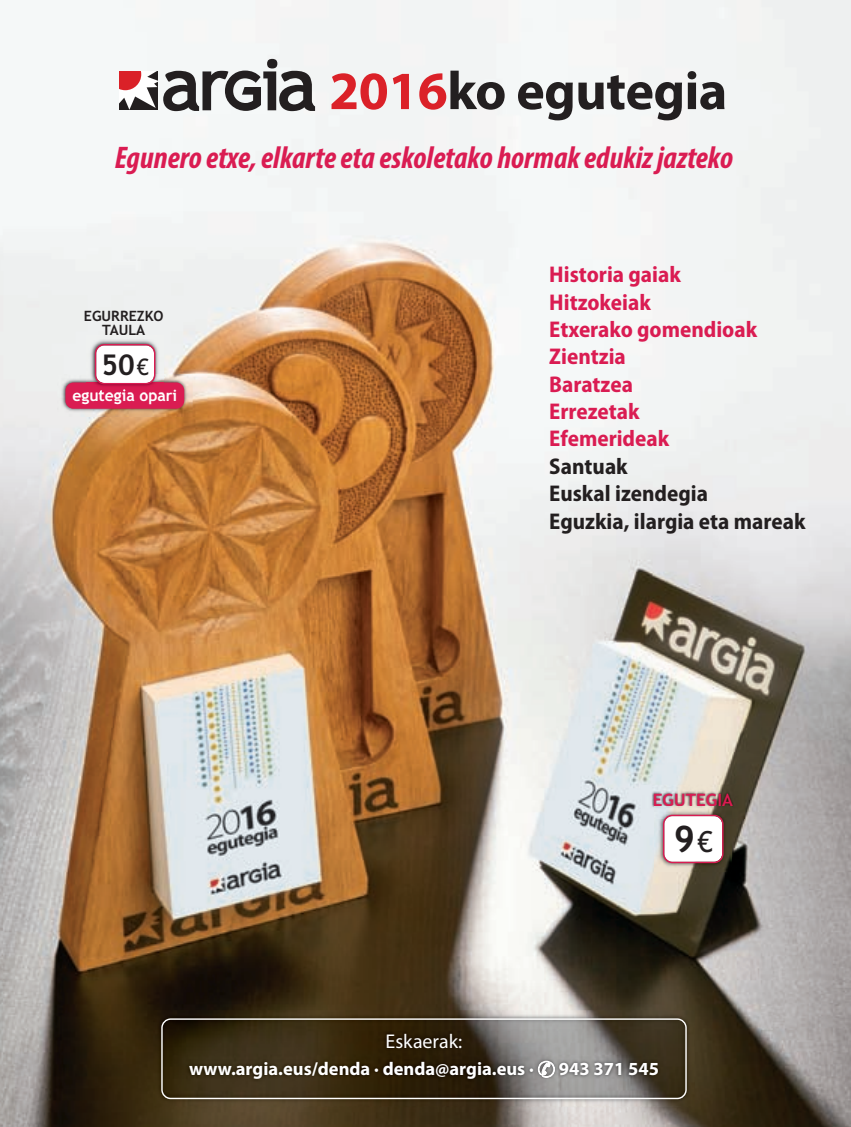
<style>
.page{position:relative;width:851px;height:1127px;background:#fff}
.page>*{position:absolute;margin:0;border:0;box-sizing:border-box;transform-origin:0 0}
.t1{font:700 54.15px "Myriad Pro";letter-spacing:-.01em;color:#231f20}
.t2{font:700 36.45px "Trebuchet MS";color:#231f20}
.t3{font:italic 700 condensed 31.35px "Myriad Pro";color:#da1c52}
.t4{font:700 28.5px "Trebuchet MS";color:#231f20}
.t5{font:700 semi-condensed 22.8px/27.3px "Myriad Pro";color:#da1c52}
.t6{font:700 semi-condensed 22.8px/27.3px "Myriad Pro";color:#231f20}
.t7{font:19.95px "Myriad Pro";color:#fff}
.t8{font:700 18.6px "Myriad Pro";color:#fff}
.t9{font:700 17.1px "Trebuchet MS";color:#da1c52}
.t10{font:700 15.6px "Trebuchet MS";color:#fff}
.t11{font:700 14.25px/14.2px "Trebuchet MS";color:#231f20;text-align:center}
.s1{color:#db2128}
.s2{font-weight:400;font-size:22.8px}
.s3{font-weight:400;font-size:29.1px}
</style>
<div class="page">
<img style="left:0;top:0;width:850px;height:1127px">
<div style="left:267px;top:59px;width:10px;height:9px;background:#231f20;border-radius:50%"></div>
<svg style="left:163px;top:71px;width:152px;height:40px"></svg>
<svg style="left:119px;top:72px;width:38px;height:38px"></svg>
<img style="left:640px;top:785px;width:104px;height:34px">
<img style="left:153px;top:1010px;width:541px;height:97px">
<svg style="left:161px;top:1018px;width:525px;height:81px;background:#4f4636"></svg>
<img style="left:654px;top:807px;width:77px;height:64px">
<svg style="left:662px;top:815px;width:61px;height:48px"></svg>
<img style="left:57px;top:374px;width:135px;height:43px">
<div style="left:65px;top:382px;width:119px;height:27px;background:#da1c52;border-radius:8px"></div>
<img style="left:87px;top:336px;width:77px;height:51px">
<img style="left:87px;top:389px;width:77px;height:4px">
<svg style="left:95px;top:344px;width:60px;height:40px"></svg>
<h1 class="t1" style="left:329px;top:71px;width:399px"><span class="s1">2016</span>ko egutegia</h1>
<h3 class="t3" style="left:115px;top:146px;width:619px">Egunero etxe, elkarte eta eskoletako hormak edukiz jazteko</h3>
<p class="t11" style="left:84px;top:309px;width:81px">EGURREZKO<br>TAULA</p>
<p class="t4" style="left:102px;top:348px;width:49px">50<span class="s2">€</span></p>
<p class="t10" style="left:72px;top:386px;width:106px">egutegia opari</p>
<p class="t5" style="left:549px;top:263px;width:209px">Historia gaiak<br>Hitzokeiak<br>Etxerako gomendioak<br>Zientzia<br>Baratzea<br>Errezetak<br>Efemerideak</p>
<p class="t6" style="left:549px;top:454px;width:258px">Santuak<br>Euskal izendegia<br>Eguzkia, ilargia eta mareak</p>
<p class="t9" style="left:652px;top:790px;width:82px">EGUTEGIA</p>
<h2 class="t2" style="left:673px;top:818px;width:40px">9<span class="s3">€</span></h2>
<p class="t7" style="left:385px;top:1029px;width:78px">Eskaerak:</p>
<p class="t8" style="left:189px;top:1062px;width:471px">www.argia.eus/denda · denda@argia.eus · ✆ 943 371 545</p>
</div>
